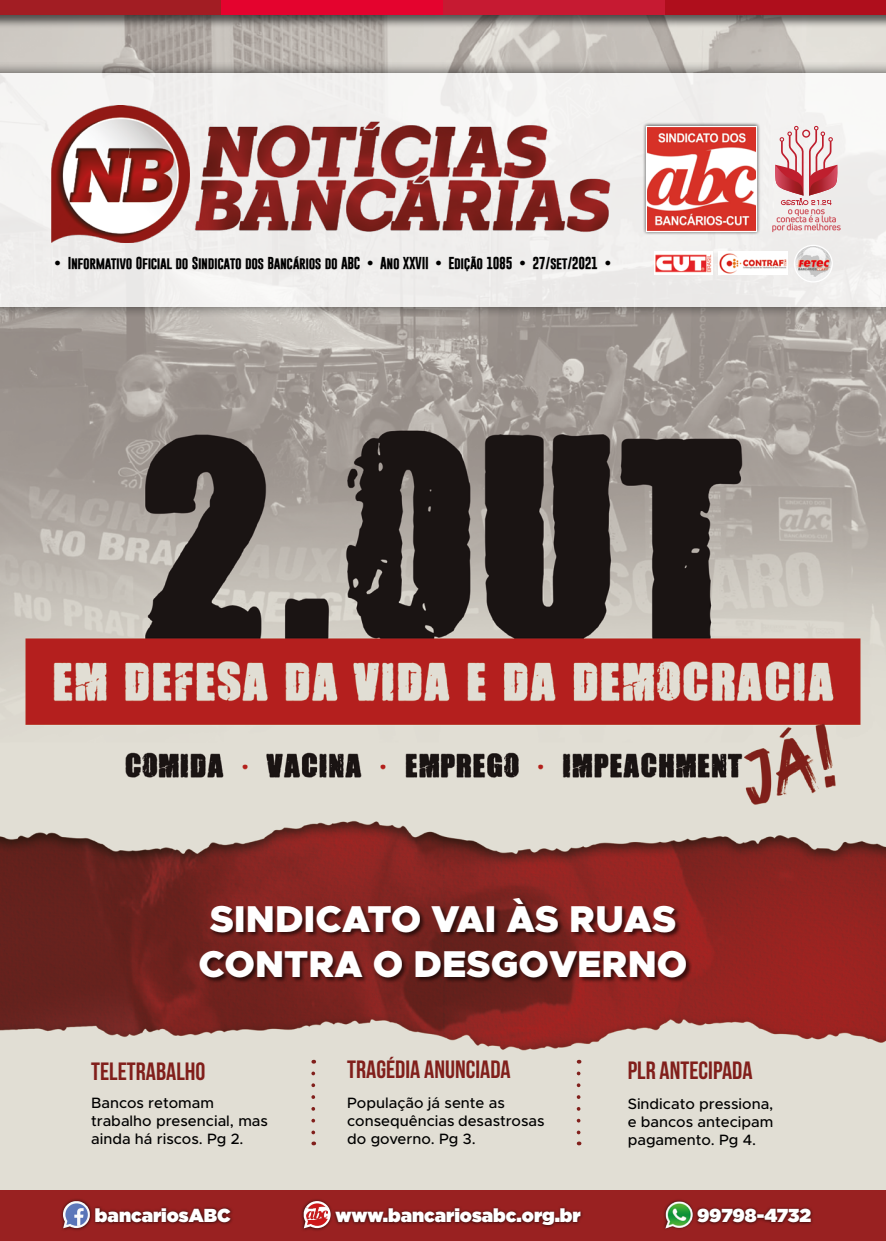
<style>
.page{position:relative;width:886px;height:1241px;background:#fff}
.page>*{position:absolute;margin:0;border:0;box-sizing:border-box;transform-origin:0 0}
.t1{font:900 37.5px/45px "Metropolis";color:#fff}
.t2{font:700 25px "Bebas Neue";color:#811f1b}
.t3{font:900 18.75px "Gotham";color:#fff}
.t4{font:500 15px/18px "Metropolis";color:#000}
.t5{font:700 12.5px "Gobold";letter-spacing:-.03em;color:#000}
</style>
<div class="page">
<img style="left:0;top:29px;width:886px;height:1161px">
<div style="left:0;top:1190px;width:886px;height:50px;background:#992121"></div>
<div style="left:60px;top:1197px;width:173px;height:34px;background:#000;opacity:.75"></div>
<svg style="left:63px;top:1200px;width:27px;height:27px"></svg>
<div style="left:663px;top:1198px;width:151px;height:32px;background:#000;opacity:.75"></div>
<img style="left:665px;top:1200px;width:28px;height:28px">
<div style="left:300px;top:1197px;width:283px;height:34px;background:#000;opacity:.75"></div>
<svg style="left:304px;top:1200px;width:27px;height:28px"></svg>
<div style="left:0;top:61px;width:886px;height:257px;background:#000;opacity:.75"></div>
<div style="left:0;top:73px;width:886px;height:233px;background:#f0efee"></div>
<img style="left:51px;top:105px;width:138px;height:137px">
<img style="left:194px;top:121px;width:417px;height:111px">
<img style="left:719px;top:251px;width:68px;height:23px">
<div style="left:654px;top:251px;width:58px;height:23px;background:#fff"></div>
<img style="left:655px;top:254px;width:57px;height:19px">
<img style="left:796px;top:247px;width:35px;height:35px">
<div style="left:794px;top:245px;width:39px;height:37px;border:1px solid #fff;border-radius:50%"></div>
<div style="left:642px;top:123px;width:119px;height:112px;background:#000;opacity:.75"></div>
<img style="left:648px;top:128px;width:107px;height:102px">
<div style="left:646px;top:126px;width:111px;height:106px;border:1px solid #fff"></div>
<svg style="left:772px;top:126px;width:69px;height:106px"></svg>
<div style="left:0;top:0;width:886px;height:29px;background:#000;opacity:.6"></div>
<div style="left:0;top:0;width:221px;height:14px;background:#a21d23"></div>
<div style="left:664px;top:0;width:222px;height:14px;background:#af0e1c"></div>
<div style="left:443px;top:0;width:221px;height:14px;background:#c61a32"></div>
<div style="left:221px;top:0;width:222px;height:14px;background:#e4032e"></div>
<div style="left:199px;top:897px;width:493px;height:85px;background:#000;opacity:.6"></div>
<svg style="left:311px;top:1073px;width:4px;height:72px"></svg>
<svg style="left:577px;top:1073px;width:3px;height:72px"></svg>
<p class="t5" style="left:55px;top:255px;width:558px">• Informativo Oficial do Sindicato dos Bancários do ABC • Ano XXVII • Edição 1085 • 27/set/2021 •</p>
<h1 class="t1" style="left:199px;top:896px;width:490px">SINDICATO VAI ÀS RUAS<br>CONTRA O DESGOVERNO</h1>
<h2 class="t2" style="left:91px;top:1057px;width:116px">TELETRABALHO</h2>
<p class="t4" style="left:91px;top:1093px;width:178px">Bancos retomam trabalho presencial, mas ainda há riscos. Pg 2.</p>
<h2 class="t2" style="left:347px;top:1055px;width:165px">TRAGÉDIA ANUNCIADA</h2>
<p class="t4" style="left:347px;top:1093px;width:199px">População já sente as consequências desastrosas do governo. Pg 3.</p>
<h2 class="t2" style="left:628px;top:1056px;width:126px">PLR ANTECIPADA</h2>
<p class="t4" style="left:628px;top:1094px;width:147px;text-align:justify">Sindicato pressiona, e bancos antecipam pagamento. Pg 4.</p>
<p class="t3" style="left:95px;top:1204px;width:137px">bancariosABC</p>
<p class="t3" style="left:336px;top:1204px;width:247px">www.bancariosabc.org.br</p>
<p class="t3" style="left:697px;top:1204px;width:116px">99798-4732</p>
</div>
